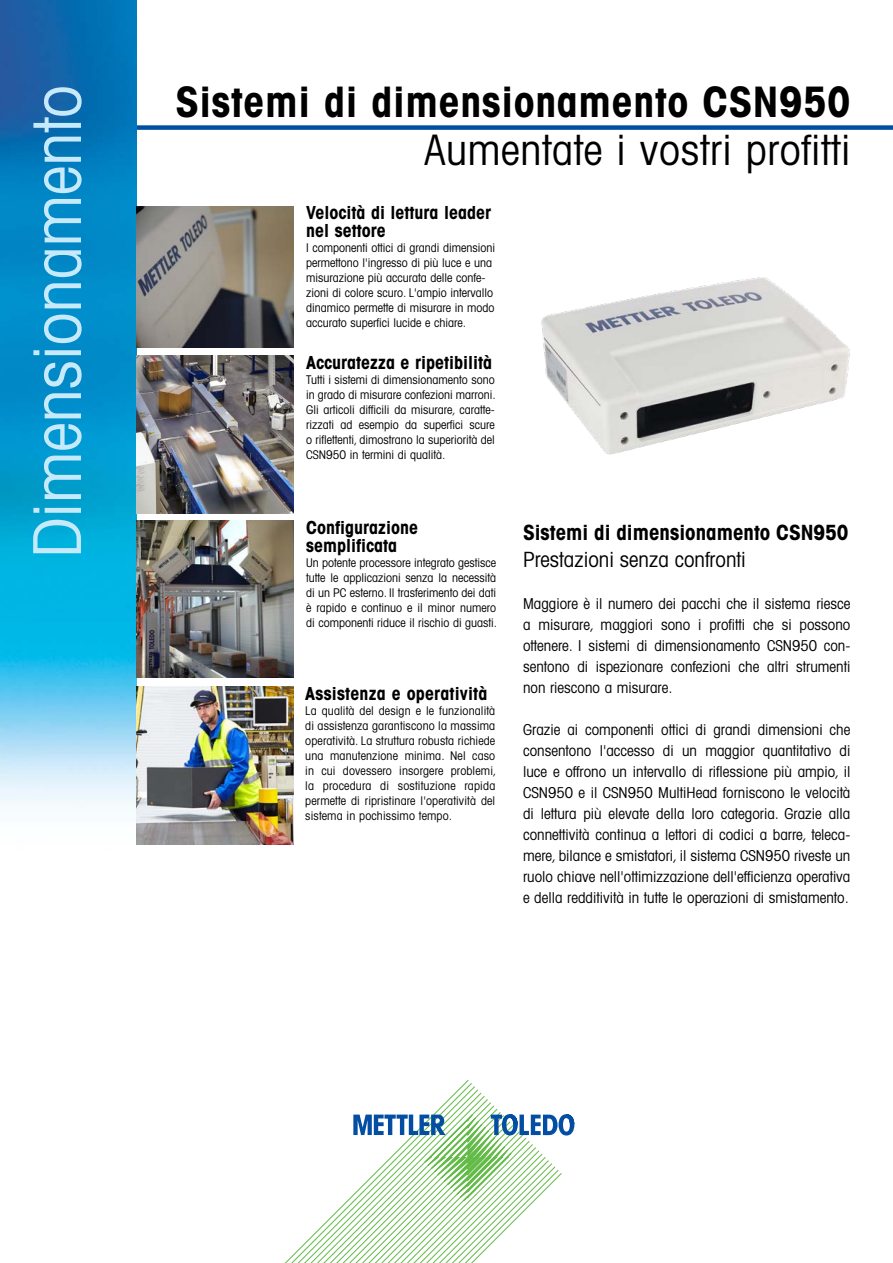
<style>
.page{position:relative;width:893px;height:1263px;background:#fff}
.page>*{position:absolute;margin:0;border:0;box-sizing:border-box;transform-origin:0 0}
.t1{font:66px "Avant Gardefor MT Bk";color:#c7eafb}
.t2{font:42px "Avant Gardefor MT Bd";letter-spacing:.015em;color:#000}
.t3{font:42px "Avant Gardefor MT Bk";letter-spacing:.015em;color:#000}
.t4{font:21px "Avant Gardefor MT Bd";color:#000}
.t5{font:21px "Avant Gardefor MT Bk";color:#000}
.t6{font:18px/18px "Avant Gardefor MT Bd";color:#000}
.t7{font:15px/21px "Avant Gardefor MT Bk";color:#000;text-align:justify}
.t8{font:12px/15px "Avant Gardefor MT Bk";color:#000;text-align:justify}
</style>
<div class="page">
<div style="left:111px;top:125px;width:782px;height:5px;background:#004fa3"></div>
<img style="left:0;top:0;width:136px;height:808px">
<svg style="left:285px;top:1080px;width:250px;height:183px"></svg>
<svg style="left:353px;top:1114px;width:221px;height:87px"></svg>
<img style="left:541px;top:277px;width:309px;height:178px">
<img style="left:136px;top:687px;width:157px;height:157px">
<img style="left:136px;top:206px;width:157px;height:141px">
<img style="left:136px;top:356px;width:157px;height:157px">
<img style="left:136px;top:521px;width:157px;height:157px">
<h1 class="t1" style="left:16px;top:558px;width:474px;rotate:-90deg">Dimensionamento</h1>
<h2 class="t2" style="left:176px;top:75px;width:676px">Sistemi di dimensionamento CSN950</h2>
<h2 class="t3" style="left:425px;top:124px;width:427px">Aumentate i vostri profitti</h2>
<h3 class="t6" style="left:306px;top:203px;width:186px">Velocità di lettura leader nel settore</h3>
<p class="t8" style="left:306px;top:240px;width:190px;text-align:left">I componenti ottici di grandi dimensioni permettono l'ingresso di più luce e una misurazione più accurata delle confe&shy;zioni di colore scuro. L'ampio intervallo dinamico permette di misurare in modo accurato superfici lucide e chiare.</p>
<h3 class="t6" style="left:306px;top:353px;width:188px">Accuratezza e ripetibilità</h3>
<p class="t8" style="left:306px;top:372px;width:191px">Tutti i sistemi di dimensionamento sono in grado di misurare confezioni marroni.<br>Gli articoli difficili da misurare, caratte&shy;rizzati ad esempio da superfici scure o riflettenti, dimostrano la superiorità del CSN950 in termini di qualità.</p>
<h3 class="t6" style="left:306px;top:518px;width:113px">Configurazione semplificata</h3>
<p class="t8" style="left:306px;top:555px;width:193px">Un potente processore integrato gestisce tutte le applicazioni senza la necessità di un PC esterno. Il trasferimento dei dati è rapido e continuo e il minor numero di componenti riduce il rischio di guasti.</p>
<h3 class="t6" style="left:305px;top:684px;width:184px">Assistenza e operatività</h3>
<p class="t8" style="left:305px;top:703px;width:193px">La qualità del design e le funzionalità di assistenza garantiscono la massima operatività. La struttura robusta richiede una manutenzione minima. Nel caso in cui dovessero insorgere problemi, la procedura di sostituzione rapida permette di ripristinare l'operatività del sistema in pochissimo tempo.</p>
<h3 class="t4" style="left:523px;top:519px;width:327px">Sistemi di dimensionamento CSN950</h3>
<h3 class="t5" style="left:523px;top:547px;width:224px">Prestazioni senza confronti</h3>
<p class="t7" style="left:523px;top:593px;width:329px">Maggiore è il numero dei pacchi che il sistema riesce a misurare, maggiori sono i profitti che si possono ottenere. I sistemi di dimensionamento CSN950 con&shy;sentono di ispezionare confezioni che altri strumenti non riescono a misurare.</p>
<p class="t7" style="left:523px;top:719px;width:329px">Grazie ai componenti ottici di grandi dimensioni che consentono l'accesso di un maggior quantitativo di luce e offrono un intervallo di riflessione più ampio, il CSN950 e il CSN950 MultiHead forniscono le velocità di lettura più elevate della loro categoria. Grazie alla connettività continua a lettori di codici a barre, teleca&shy;mere, bilance e smistatori, il sistema CSN950 riveste un ruolo chiave nell'ottimizzazione dell'efficienza operativa e della redditività in tutte le operazioni di smistamento.</p>
</div>
